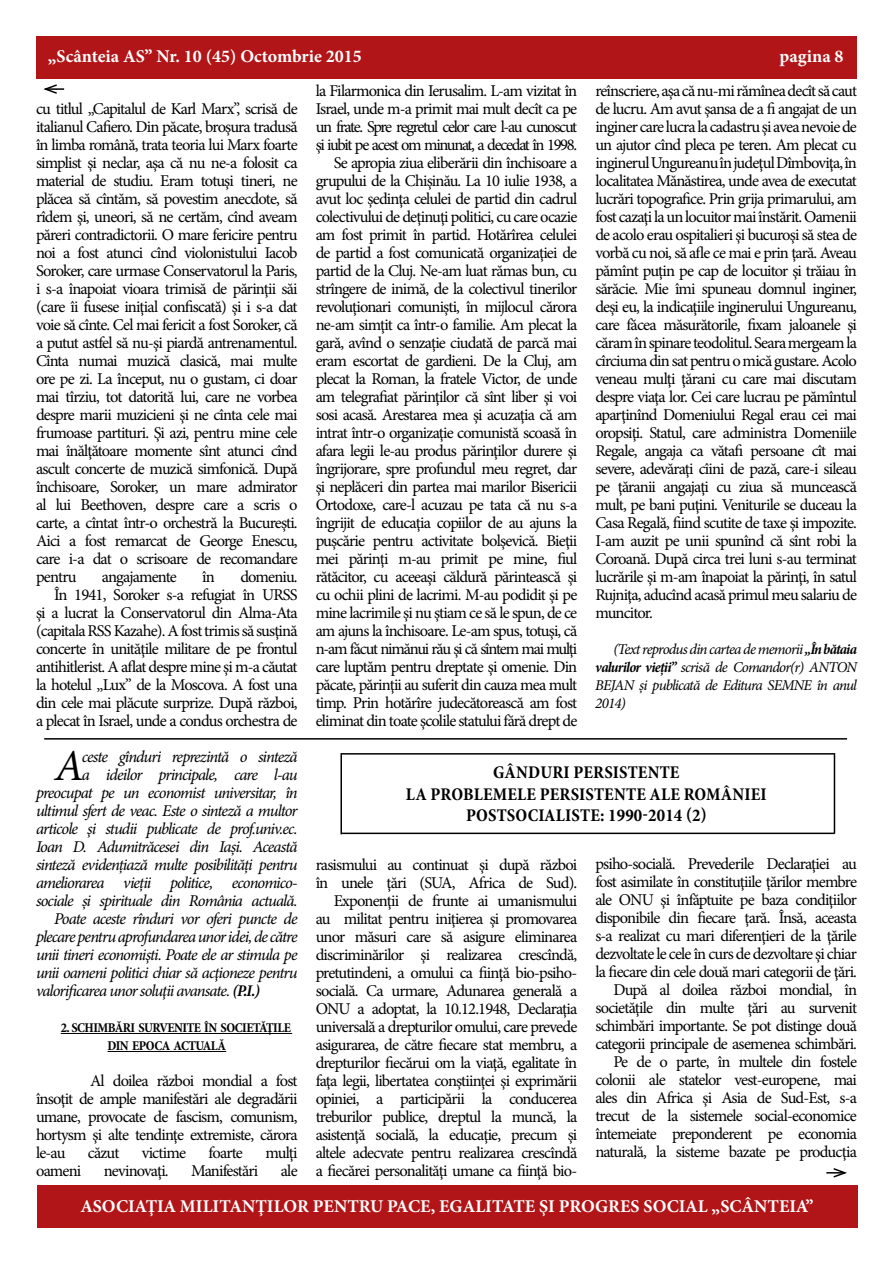
<style>
.page{position:relative;width:893px;height:1263px;background:#fff}
.page>*{position:absolute;margin:0;border:0;box-sizing:border-box;transform-origin:0 0}
.t1{font:italic 44.25px "Minion Pro";color:#000}
.t2{font:700 18px "Minion Pro";color:#fff}
.t3{font:700 condensed 18px "Minion Pro";letter-spacing:.01em;color:#000}
.t4{font:16.5px/18px "Minion Pro";letter-spacing:-.05em;color:#000;text-align:right}
.t5{font:italic 16.5px "Minion Pro";letter-spacing:-.06em;color:#000}
.t6{font:italic 15px/18px "Minion Pro";letter-spacing:-.06em;color:#000;text-align:justify}
.t7{font:700 condensed 13.5px/18px "Minion Pro";letter-spacing:-.04em;color:#000}
.s1{font-weight:700;font-stretch:condensed}
</style>
<div class="page">
<div style="left:37px;top:1185px;width:820px;height:42px;background:#b11517"></div>
<div style="left:36px;top:36px;width:820px;height:42px;background:#b11517"></div>
<svg style="left:43px;top:84px;width:21px;height:10px"></svg>
<hr style="left:44px;top:738px;width:803px;height:1px;background:#000">
<hr style="left:61px;top:1033px;width:231px;height:1px;background:#000">
<hr style="left:108px;top:1051px;width:118px;height:1px;background:#000">
<hr style="left:341px;top:753px;width:493px;height:1px;background:#000">
<hr style="left:340px;top:753px;width:2px;height:81px;background:#000">
<hr style="left:341px;top:832px;width:493px;height:2px;background:#000">
<hr style="left:834px;top:753px;width:1px;height:81px;background:#000">
<svg style="left:826px;top:1168px;width:21px;height:10px"></svg>
<p class="t2" style="left:48px;top:43px;width:316px">„Scânteia AS” Nr. 10 (45) Octombrie 2015</p>
<p class="t2" style="left:779px;top:43px;width:66px">pagina 8</p>
<p class="t4" style="left:36px;top:100px;width:263px;text-align:justify">cu titlul „Capitalul de Karl Marx”, scrisă de italianul Cafiero. Din păcate, broşura tradusă în limba română, trata teoria lui Marx foarte simplist şi neclar, aşa că nu ne-a folosit ca material de studiu. Eram totuşi tineri, ne plăcea să cîntăm, să povestim anecdote, să rîdem şi, uneori, să ne certăm, cînd aveam păreri contradictorii. O mare fericire pentru noi a fost atunci cînd violonistului Iacob Soroker, care urmase Conservatorul la Paris, i s-a înapoiat vioara trimisă de părinţii săi (care îi fusese iniţial confiscată) şi i s-a dat voie să cînte. Cel mai fericit a fost Soroker, că a putut astfel să nu-şi piardă antrenamentul.<br>Cînta numai muzică clasică, mai multe ore pe zi. La început, nu o gustam, ci doar mai tîrziu, tot datorită lui, care ne vorbea despre marii muzicieni şi ne cînta cele mai frumoase partituri. Şi azi, pentru mine cele mai înălţătoare momente sînt atunci cînd ascult concerte de muzică simfonică. După închisoare, Soroker, un mare admirator al lui Beethoven, despre care a scris o carte, a cîntat într-o orchestră la Bucureşti.<br>Aici a fost remarcat de George Enescu, care i-a dat o scrisoare de recomandare pentru</p>
<p class="t4" style="left:316px;top:82px;width:263px">la Filarmonica din Ierusalim. L-am vizitat în Israel, unde m-a primit mai mult decît ca pe un frate. Spre regretul celor care l-au cunoscut şi iubit pe acest om minunat, a decedat în 1998.<br>Se apropia ziua eliberării din închisoare a grupului de la Chişinău. La 10 iulie 1938, a avut loc şedinţa celulei de partid din cadrul colectivului de deţinuţi politici, cu care ocazie am fost primit în partid. Hotărîrea celulei de partid a fost comunicată organizaţiei de partid de la Cluj. Ne-am luat rămas bun, cu strîngere de inimă, de la colectivul tinerilor revoluţionari comunişti, în mijlocul cărora ne-am simţit ca într-o familie. Am plecat la gară, avînd o senzaţie ciudată de parcă mai eram escortat de gardieni. De la Cluj, am plecat la Roman, la fratele Victor, de unde am telegrafiat părinţilor că sînt liber şi voi sosi acasă. Arestarea mea şi acuzaţia că am intrat într-o organizaţie comunistă scoasă în afara legii le-au produs părinţilor durere şi îngrijorare, spre profundul meu regret, dar şi neplăceri din partea mai marilor Bisericii Ortodoxe, care-l acuzau pe tata că nu s-a îngrijit de educaţia copiilor de au ajuns la puşcărie pentru activitate bolşevică. Bieţii mei părinţi m-au primit pe mine, fiul rătăcitor, cu aceeaşi căldură părintească şi cu ochii plini de lacrimi. M-au podidit şi pe mine lacrimile şi nu ştiam ce să le spun, de ce am ajuns la închisoare. Le-am spus, totuşi, că n-am făcut nimănui rău şi că sîntem mai mulţi care luptăm pentru dreptate şi omenie. Din păcate, părinţii au suferit din cauza mea mult timp. Prin hotărîre judecătorească am fost eliminat din toate şcolile statului fără drept de</p>
<p class="t4" style="left:595px;top:82px;width:263px;text-align:justify">reînscriere, aşa că nu-mi rămînea decît să caut de lucru. Am avut şansa de a fi angajat de un inginer care lucra la cadastru şi avea nevoie de un ajutor cînd pleca pe teren. Am plecat cu inginerul Ungureanu în judeţul Dîmboviţa, în localitatea Mănăstirea, unde avea de executat lucrări topografice. Prin grija primarului, am fost cazaţi la un locuitor mai înstărit. Oamenii de acolo erau ospitalieri şi bucuroşi să stea de vorbă cu noi, să afle ce mai e prin ţară. Aveau pămînt puţin pe cap de locuitor şi trăiau în sărăcie. Mie îmi spuneau domnul inginer, deşi eu, la indicaţiile inginerului Ungureanu, care făcea măsurătorile, fixam jaloanele şi căram în spinare teodolitul. Seara mergeam la cîrciuma din sat pentru o mică gustare. Acolo veneau mulţi ţărani cu care mai discutam despre viaţa lor. Cei care lucrau pe pămîntul aparţinînd Domeniului Regal erau cei mai oropsiţi. Statul, care administra Domeniile Regale, angaja ca vătafi persoane cît mai severe, adevăraţi cîini de pază, care-i sileau pe ţăranii angajaţi cu ziua să muncească mult, pe bani puţini. Veniturile se duceau la Casa Regală, fiind scutite de taxe şi impozite.<br>I-am auzit pe unii spunînd că sînt robi la Coroană. După circa trei luni s-au terminat lucrările şi m-am înapoiat la părinţi, în satul Rujniţa, aducînd acasă primul meu salariu de muncitor.</p>
<p class="t4" style="left:36px;top:568px;width:263px">domeniu.<br>În 1941, Soroker s-a refugiat în URSS<br>şi a lucrat la Conservatorul din Alma-Ata (capitala RSS Kazahe). A fost trimis să susţină concerte în unităţile militare de pe frontul antihitlerist. A aflat despre mine şi m-a căutat la hotelul „Lux” de la Moscova. A fost una din cele mai plăcute surprize. După război, a plecat în Israel, unde a condus orchestra de</p>
<p class="t4" style="left:102px;top:568px;width:76px">angajamente</p>
<p class="t4" style="left:202px;top:568px;width:14px">în</p>
<p class="t6" style="left:595px;top:640px;width:263px;text-indent:18px">(Text reprodus din cartea de memorii <span class="s1">„În bătaia valurilor vieții”</span> scrisă de Comandor(r) ANTON BEJAN și publicată de Editura SEMNE în anul 2014)</p>
<h1 class="t1" style="left:55px;top:736px;width:31px">A</h1>
<p class="t5" style="left:82px;top:745px;width:217px">ceste gînduri reprezintă o sinteză</p>
<p class="t5" style="left:82px;top:763px;width:217px">a ideilor principale, care l-au</p>
<p class="t5" style="left:36px;top:781px;width:263px">preocupat pe un economist universitar, în</p>
<p class="t5" style="left:36px;top:799px;width:263px">ultimul sfert de veac. Este o sinteză a multor</p>
<p class="t5" style="left:36px;top:817px;width:263px">articole şi studii publicate de prof.univ.ec.</p>
<p class="t5" style="left:36px;top:835px;width:263px">Ioan D. Adumitrăcesei din Iași. Această</p>
<p class="t5" style="left:36px;top:853px;width:263px">sinteză evidențiază multe posibilități pentru</p>
<p class="t5" style="left:36px;top:871px;width:263px">ameliorarea vieții politice, economico-</p>
<p class="t5" style="left:36px;top:889px;width:263px">sociale și spirituale din România actuală.</p>
<p class="t5" style="left:54px;top:907px;width:245px">Poate aceste rînduri vor oferi puncte de</p>
<p class="t5" style="left:36px;top:925px;width:263px">plecare pentru aprofundarea unor idei, de către</p>
<p class="t5" style="left:36px;top:943px;width:263px">unii tineri economişti. Poate ele ar stimula pe</p>
<p class="t5" style="left:36px;top:961px;width:263px">unii oameni politici chiar să acţioneze pentru</p>
<p class="t5" style="left:36px;top:979px;width:226px">valorificarea unor soluţii avansate. <span class="s1">(P.I.)</span></p>
<p class="t7" style="left:108px;top:1019px;width:185px;text-indent:-47px">2. SCHIMBĂRI SURVENITE ÎN SOCIETĂŢILE<br>DIN EPOCA ACTUALĂ</p>
<p class="t4" style="left:36px;top:1072px;width:263px;text-align:justify;text-indent:54px">Al doilea război mondial a fost însoţit de ample manifestări ale degradării umane, provocate de fascism, comunism, hortysm şi alte tendinţe extremiste, cărora le-au</p>
<p class="t4" style="left:88px;top:1144px;width:33px">căzut</p>
<p class="t4" style="left:142px;top:1144px;width:46px">victime</p>
<p class="t4" style="left:209px;top:1144px;width:36px">foarte</p>
<p class="t4" style="left:265px;top:1144px;width:34px">mulţi</p>
<p class="t4" style="left:36px;top:1162px;width:47px">oameni</p>
<p class="t4" style="left:104px;top:1162px;width:66px">nevinovaţi.</p>
<p class="t4" style="left:191px;top:1162px;width:69px">Manifestări</p>
<p class="t4" style="left:281px;top:1162px;width:18px">ale</p>
<p class="t3" style="left:493px;top:760px;width:110px">GÂNDURI PERSIST</p>
<p class="t3" style="left:638px;top:760px;width:43px">ENTE</p>
<p class="t3" style="left:406px;top:782px;width:164px">LA PROBLEMELE PERSIST</p>
<p class="t3" style="left:604px;top:782px;width:163px">ENTE ALE ROMÂNIEI</p>
<p class="t3" style="left:466px;top:803px;width:72px">POSTSOCIALIST</p>
<p class="t3" style="left:590px;top:803px;width:118px">E: 1990-2014 (2)</p>
<p class="t4" style="left:316px;top:856px;width:263px">rasismului au continuat şi după război în unele ţări (SUA, Africa de Sud).<br>Exponenţii de frunte ai umanismului au militat pentru iniţierea şi promovarea unor măsuri care să asigure eliminarea discriminărilor şi realizarea crescîndă, pretutindeni, a omului ca fiinţă bio-psiho&shy;socială. Ca urmare, Adunarea generală a ONU a adoptat, la 10.12.1948, Declaraţia universală a drepturilor omului, care prevede asigurarea, de către fiecare stat membru, a drepturilor fiecărui om la viaţă, egalitate în faţa legii, libertatea conştiinţei şi exprimării opiniei, a participării la conducerea treburilor publice, dreptul la muncă, la asistenţă socială, la educaţie, precum şi altele adecvate pentru realizarea crescîndă a fiecărei personalităţi umane ca fiinţă bio-</p>
<p class="t4" style="left:595px;top:854px;width:263px">psiho-socială. Prevederile Declaraţiei au fost asimilate în constituţiile ţărilor membre ale ONU şi înfăptuite pe baza condiţiilor disponibile din fiecare ţară. Însă, aceasta s-a realizat cu mari diferenţieri de la ţările dezvoltate le cele în curs de dezvoltare şi chiar la fiecare din cele două mari categorii de ţări.<br>După al doilea război mondial, în societăţile din multe ţări au survenit schimbări importante. Se pot distinge două categorii principale de asemenea schimbări.<br>Pe de o parte, în multele din fostele colonii ale statelor vest-europene, mai ales din Africa şi Asia de Sud-Est, s-a trecut de la sistemele social-economice întemeiate preponderent pe economia naturală, la sisteme bazate pe producţia</p>
<p class="t2" style="left:80px;top:1194px;width:735px">ASOCIAŢIA MILITANŢILOR PENTRU PACE, EGALITATE ŞI PROGRES SOCIAL „SCÂNTEIA”</p>
</div>
